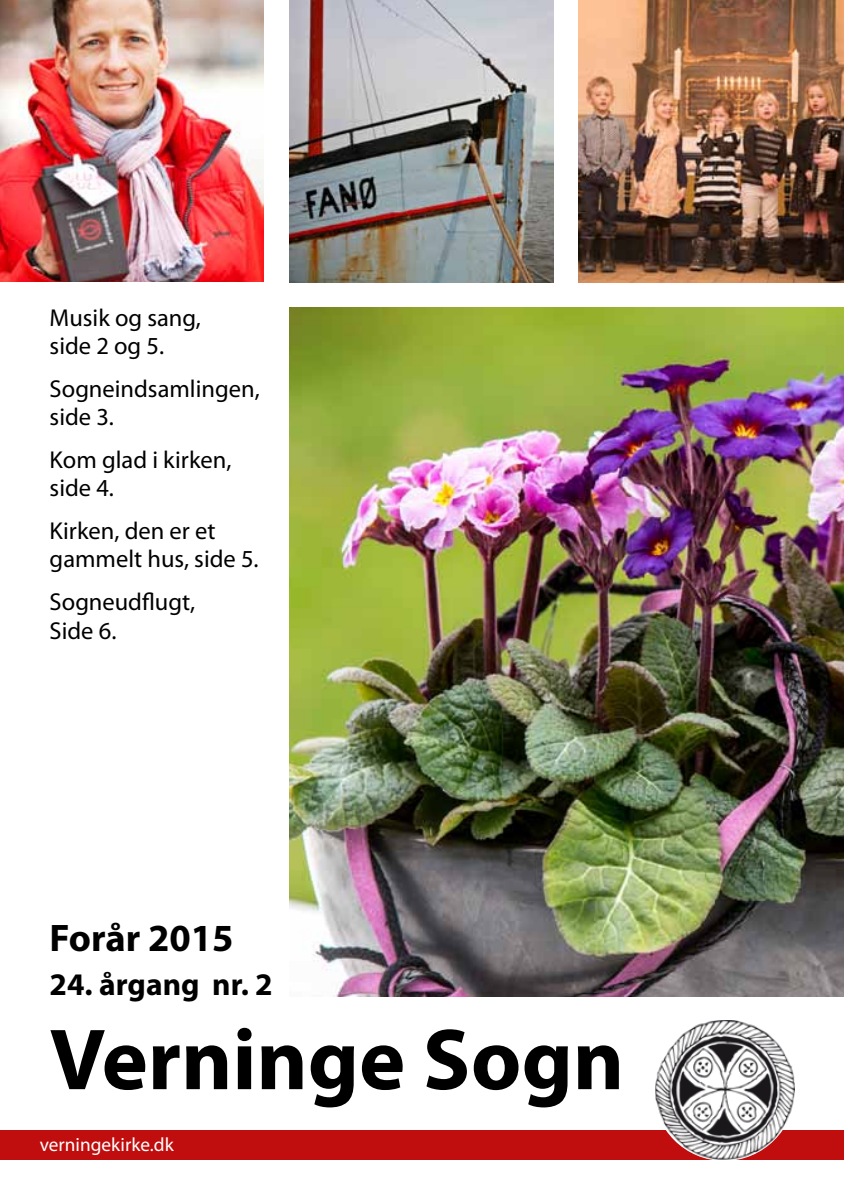
<style>
.page{position:relative;width:844px;height:1191px;background:#fff}
.page>*{position:absolute;margin:0;border:0;box-sizing:border-box;transform-origin:0 0}
.t1{font:700 87.5px "Myriad Pro";color:#000}
.t2{font:700 38.5px "Myriad Pro";color:#000}
.t3{font:700 31.5px "Myriad Pro";color:#000}
.t4{font:24.5px/28px "Myriad Pro";color:#000}
.t5{font:19.25px "Myriad Pro";color:#fff}
</style>
<div class="page">
<div style="left:0;top:1131px;width:843px;height:29px;background:#c00d0d"></div>
<img style="left:655px;top:1020px;width:139px;height:139px">
<img style="left:578px;top:0;width:265px;height:283px">
<img style="left:289px;top:0;width:264px;height:283px">
<img style="left:0;top:0;width:263px;height:282px">
<img style="left:289px;top:308px;width:554px;height:688px">
<p class="t4" style="left:50px;top:303px;width:153px">Musik og sang, side 2 og 5.</p>
<p class="t4" style="left:50px;top:374px;width:211px">Sogneindsamlingen, side 3.</p>
<p class="t4" style="left:50px;top:445px;width:183px">Kom glad i kirken, side 4.</p>
<p class="t4" style="left:50px;top:516px;width:210px">Kirken, den er et gammelt hus, side 5.</p>
<p class="t4" style="left:50px;top:586px;width:147px;line-height:29.4px">Sogneudflugt,<br>Side 6.</p>
<h2 class="t2" style="left:50px;top:913px;width:185px">Forår 2015</h2>
<p class="t3" style="left:50px;top:964px;width:224px">24. årgang nr. 2</p>
<h1 class="t1" style="left:50px;top:1002px;width:576px">Verninge Sogn</h1>
<p class="t5" style="left:40px;top:1133px;width:135px">verningekirke.dk</p>
</div>
